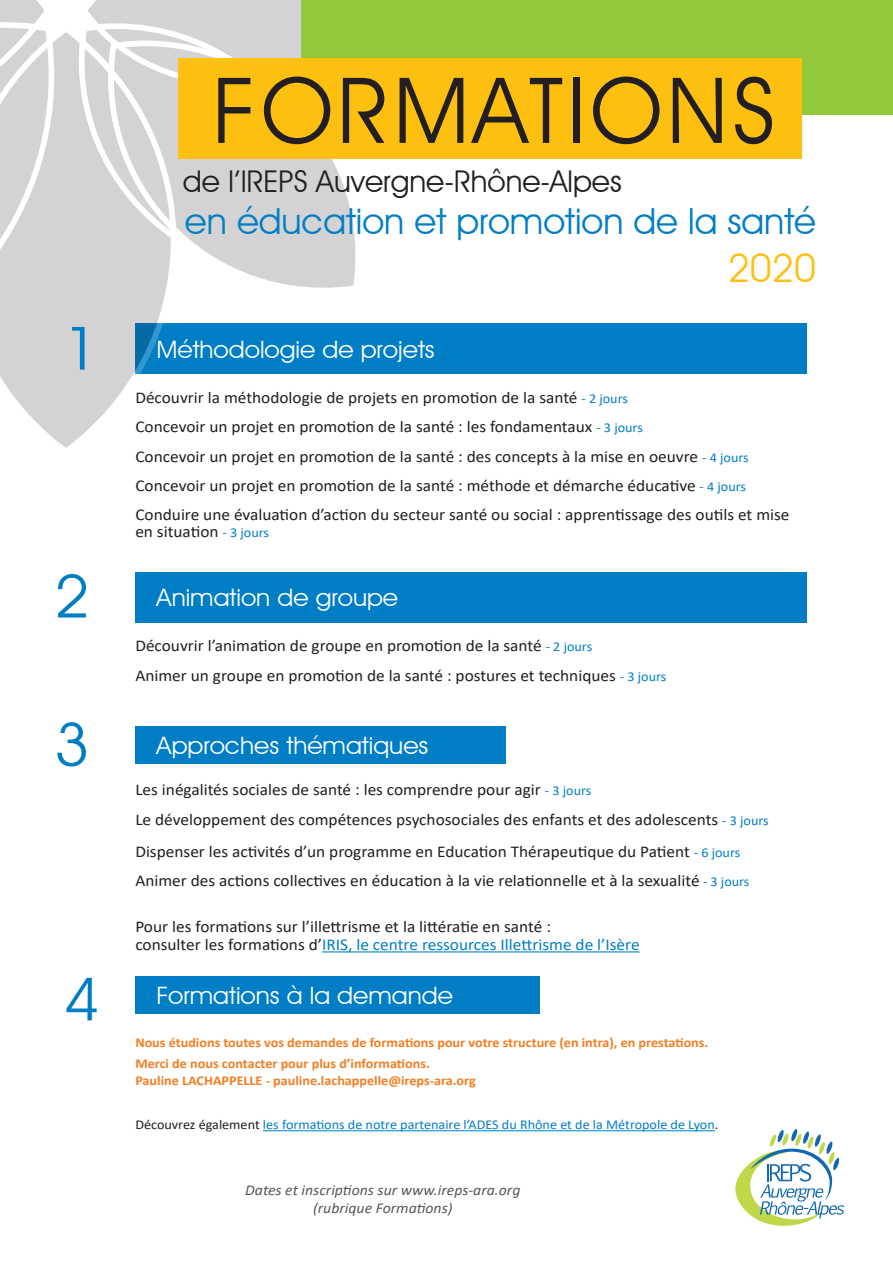
<style>
.page{position:relative;width:893px;height:1263px;background:#fff}
.page>*{position:absolute;margin:0;border:0;box-sizing:border-box;transform-origin:0 0}
.t1{font:91.5px "Avant Garde IT Cby BT";letter-spacing:.05em;color:#231f20}
.t2{font:60px "Avant Garde IT Cby BT";color:#007ec5;scale:1.05 1}
.t3{font:39px "Avant Garde IT Cby BT";color:#fdc011}
.t4{font:36px "Avant Garde IT Cby BT";color:#007ec5}
.t5{font:30px "Avant Garde IT Cby BT";color:#231f20}
.t6{font:24px "Avant Garde IT Cby BT";color:#fff;scale:1.05 1}
.t7{font:16.5px/29.2px "Calibri";color:#231f20;scale:1.05 1}
.t8{font:italic 15px/18px "Calibri";color:#57585a;text-align:center;scale:1.05 1}
.t9{font:700 13.5px/20.9px "Calibri";color:#f47d21;scale:1.05 1}
.t10{font:13.5px "Calibri";color:#007ec5;scale:1.05 1}
.s1{font-size:13.5px;color:#007ec5}
.s2{color:#007ec5}
.s3{color:#231f20}
</style>
<div class="page">
<hr style="left:322px;top:951px;width:318px;height:1px;background:#007ec5">
<hr style="left:263px;top:1130px;width:452px;height:1px;background:#007ec5">
<div style="left:135px;top:323px;width:671px;height:51px;background:#007ec5"></div>
<div style="left:135px;top:976px;width:405px;height:38px;background:#007ec5"></div>
<svg style="left:208px;top:253px;width:148px;height:35px"></svg>
<svg style="left:6px;top:32px;width:165px;height:416px"></svg>
<svg style="left:0;top:0;width:58px;height:386px;background:#d8d8d8"></svg>
<svg style="left:75px;top:0;width:296px;height:253px"></svg>
<div style="left:302px;top:0;width:591px;height:115px;background:#94c83c"></div>
<div style="left:179px;top:58px;width:623px;height:100px;background:#fdc011"></div>
<svg style="left:735px;top:1129px;width:109px;height:97px"></svg>
<div style="left:135px;top:572px;width:671px;height:51px;background:#007ec5"></div>
<div style="left:135px;top:726px;width:371px;height:38px;background:#007ec5"></div>
<h2 class="t2" style="left:64px;top:312px;width:35px">1</h2>
<h2 class="t2" style="left:54px;top:560px;width:35px">2</h2>
<h2 class="t2" style="left:54px;top:708px;width:35px">3</h2>
<h2 class="t2" style="left:64px;top:963px;width:35px">4</h2>
<h1 class="t1" style="left:212px;top:55px;width:564px">FORMATIONS</h1>
<h3 class="t5" style="left:183px;top:163px;width:440px">de l’IREPS Auvergne-Rhône-Alpes</h3>
<h3 class="t4" style="left:185px;top:199px;width:632px">en éducation et promotion de la santé</h3>
<h3 class="t3" style="left:728px;top:244px;width:90px">2020</h3>
<h3 class="t6" style="left:157px;top:334px;width:266px">Méthodologie de projets</h3>
<p class="t7" style="left:135px;top:383px;width:624px">Découvrir la méthodologie de projets en promotion de la santé <span class="s1">- 2 jours<br></span>Concevoir un projet en promotion de la santé : les fondamentaux <span class="s1">- 3 jours<br></span>Concevoir un projet en promotion de la santé : des concepts à la mise en oeuvre <span class="s1">- 4 jours </span>Concevoir un projet en promotion de la santé : méthode et démarche éducative <span class="s1">- 4 jours </span>Conduire une évaluation d’action du secteur santé ou social : apprentissage des outils et mise</p>
<p class="t7" style="left:135px;top:516px;width:129px">en situation <span class="s1">- 3 jours</span></p>
<h3 class="t6" style="left:157px;top:583px;width:232px">Animation de groupe</h3>
<p class="t7" style="left:135px;top:631px;width:507px">Découvrir l’animation de groupe en promotion de la santé <span class="s1">- 2 jours<br></span>Animer un groupe en promotion de la santé : postures et techniques <span class="s1">- 3 jours</span></p>
<h3 class="t6" style="left:157px;top:731px;width:260px">Approches thématiques</h3>
<p class="t7" style="left:135px;top:775px;width:605px">Les inégalités sociales de santé : les comprendre pour agir <span class="s1">- 3 jours<br></span>Le développement des compétences psychosociales des enfants et des adolescents <span class="s1">- 3 jours</span></p>
<p class="t7" style="left:135px;top:836px;width:586px">Dispenser les activités d’un programme en Education Thérapeutique du Patient <span class="s1">- 6 jours<br></span>Animer des actions collectives en éducation à la vie relationnelle et à la sexualité <span class="s1">- 3 jours</span></p>
<p class="t7" style="left:135px;top:917px;width:482px;line-height:18px">Pour les formations sur l’illettrisme et la littératie en santé :<br>consulter les formations d’<span class="s2">IRIS, le centre ressources Illettrisme de l’Isère</span></p>
<h3 class="t6" style="left:157px;top:981px;width:284px">Formations à la demande</h3>
<p class="t9" style="left:135px;top:1032px;width:547px">Nous étudions toutes vos demandes de formations pour votre structure (en intra), en prestations.<br>Merci de nous contacter pour plus d’informations.</p>
<p class="t9" style="left:135px;top:1070px;width:326px">Pauline LACHAPPELLE - pauline.lachappelle@ireps-ara.org</p>
<p class="t10" style="left:135px;top:1115px;width:557px"><span class="s3">Découvrez également</span> les formations de notre partenaire l’ADES du Rhône et de la Métropole de Lyon<span class="s3">.</span></p>
<p class="t8" style="left:245px;top:1180px;width:264px">Dates et inscriptions sur www.ireps-ara.org (rubrique Formations)</p>
</div>
